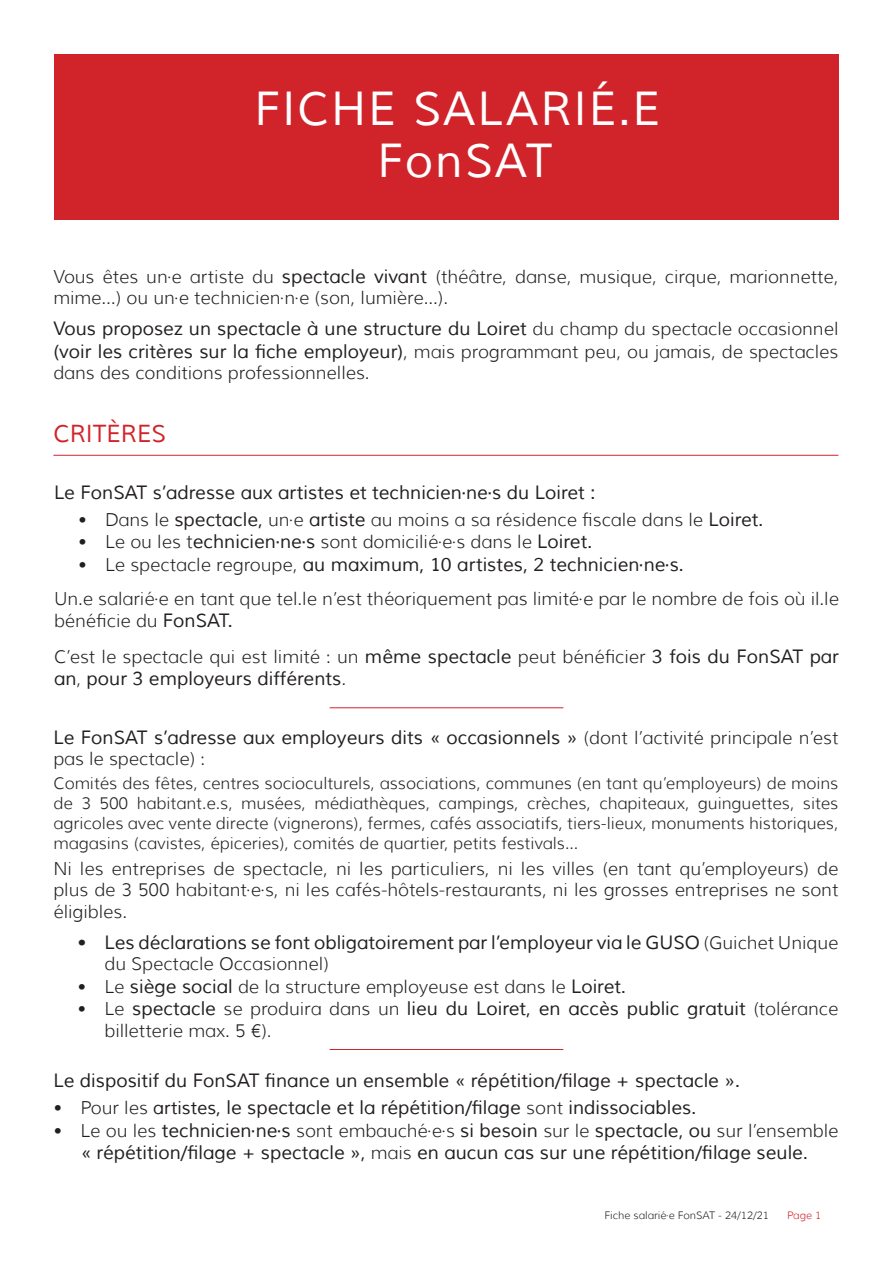
<style>
.page{position:relative;width:893px;height:1263px;background:#fff}
.page>*{position:absolute;margin:0;border:0;box-sizing:border-box;transform-origin:0 0}
.t1{font:46.5px "Muli";letter-spacing:.04em;color:#fff}
.t2{font:24px "Muli";color:#d1232a}
.t3{font:18.75px "Muli";color:#231f20}
.t4{font:300 18px/21.6px "Muli";color:#231f20}
.t5{font:300 16.5px/19.8px "Muli";color:#231f20;text-align:justify}
.t6{font:300 10.5px "Muli";color:#231f20}
.t7{font:300 10.5px "Muli";color:#d1232a}
.s1{font-weight:400;font-size:18.75px}
.s2{font-weight:300;font-size:18px}
.s3{font-weight:400}
.s4{font-size:18.75px}
.s5{font-size:18px}
</style>
<div class="page">
<div style="left:54px;top:54px;width:785px;height:165px;background:#d1232a"></div>
<hr style="left:330px;top:707px;width:233px;height:1px;background:#d1232a">
<hr style="left:330px;top:1049px;width:233px;height:1px;background:#d1232a">
<hr style="left:53px;top:455px;width:785px;height:1px;background:#d1232a">
<p class="t1" style="left:254px;top:80px;width:407px">FICHE SALARIÉ.E</p>
<p class="t1" style="left:378px;top:133px;width:176px">FonSAT</p>
<p class="t4" style="left:53px;top:266px;width:786px">Vous êtes un·e artiste du <span class="s1">spectacle vivant</span> (théâtre, danse, musique, cirque, marionnette, mime…) ou un·e technicien·n·e (son, lumière...).</p>
<p class="t3" style="left:53px;top:317px;width:786px">Vous proposez un spectacle à une structure du Loiret <span class="s2">du champ du spectacle occasionnel</span></p>
<p class="t4" style="left:53px;top:341px;width:786px"><span class="s1">(voir les critères sur la fiche employeur)</span>, mais programmant peu, ou jamais, de spectacles dans des conditions professionnelles.</p>
<p class="t2" style="left:53px;top:419px;width:114px">CRITÈRES</p>
<p class="t3" style="left:54px;top:481px;width:543px">Le FonSAT s’adresse aux artistes et technicien·ne·s du Loiret :</p>
<p class="t4" style="left:78px;top:508px;width:687px">• Dans le <span class="s1">spectacle</span><span class="s3">,</span> un·e <span class="s1">artiste</span> au moins a sa résidence fiscale dans le <span class="s1">Loiret</span><span class="s3">.</span></p>
<p class="t4" style="left:78px;top:531px;width:516px">• Le ou les <span class="s4">t</span><span class="s1">echnicien·ne·s</span> sont domicilié·e·s dans le <span class="s1">Loiret</span><span class="s3">.</span></p>
<p class="t3" style="left:78px;top:553px;width:607px"><span class="s2">• Le spectacle regroupe,</span> au maximum, 10 artistes, 2 technicien·ne·s.</p>
<p class="t4" style="left:54px;top:587px;width:786px;line-height:22.5px">Un.e salarié·e en tant que tel.le n’est théoriquement pas limité·e par le nombre de fois où il.le bénéficie du <span class="s1">FonSAT.</span></p>
<p class="t4" style="left:54px;top:646px;width:786px">C’est le spectacle qui est limité : un <span class="s1">même spectacle</span> peut bénéficier <span class="s1">3 fois du FonSAT par</span></p>
<p class="t3" style="left:54px;top:667px;width:294px">an<span class="s2">,</span> pour 3 employeurs différents<span class="s2">.</span></p>
<p class="t3" style="left:53px;top:726px;width:786px">Le FonSAT s’adresse aux employeurs dits « occasionnels » <span class="s2">(dont l’activité principale n’est</span></p>
<p class="t4" style="left:53px;top:748px;width:153px">pas le spectacle) :</p>
<p class="t5" style="left:53px;top:773px;width:786px">Comités des fêtes, centres socioculturels, associations, communes (en tant qu’employeurs) de moins de 3 500 habitant.e.s, musées, médiathèques, campings, crèches, chapiteaux, guinguettes, sites agricoles avec vente directe (vignerons), fermes, cafés associatifs, tiers-lieux, monuments historiques, magasins (cavistes, épiceries), comités de quartier, petits festivals…</p>
<p class="t4" style="left:53px;top:857px;width:786px;text-align:justify">Ni les entreprises de spectacle, ni les particuliers, ni les villes (en tant qu’employeurs) de plus de 3 500 habitant·e·s, ni les cafés-hôtels-restaurants, ni les grosses entreprises ne sont éligibles.</p>
<p class="t3" style="left:77px;top:931px;width:762px">• Les déclarations se font obligatoirement par l’employeur via le GUSO <span class="s2">(Guichet Unique</span></p>
<p class="t4" style="left:104px;top:953px;width:226px">du Spectacle Occasionnel)</p>
<p class="t4" style="left:77px;top:976px;width:550px">• Le <span class="s1">siège social</span> de la structure employeuse est dans le <span class="s1">Loiret</span><span class="s3">.</span></p>
<p class="t3" style="left:77px;top:997px;width:762px"><span class="s2">• Le</span> spectacle <span class="s2">se produira dans un</span> lieu du Loiret<span class="s5">,</span> en accès public gratuit <span class="s2">(tolérance</span></p>
<p class="t4" style="left:104px;top:1020px;width:169px">billetterie max. 5 €).</p>
<p class="t3" style="left:53px;top:1069px;width:688px">Le dispositif du FonSAT finance un ensemble « répétition/filage + spectacle ».</p>
<p class="t3" style="left:53px;top:1096px;width:644px"><span class="s2">• Pour les</span> <span class="s5">artistes,</span> le spectacle et la répétition/filage <span class="s2">sont</span> indissociables<span class="s5">.</span></p>
<p class="t4" style="left:53px;top:1119px;width:786px">• Le ou les <span class="s1">technicien·ne·s</span> sont embauché·e·s <span class="s1">si besoin</span> sur le <span class="s1">spectacle</span><span class="s3">,</span> <span class="s1">ou</span> sur l’ensemble</p>
<p class="t3" style="left:80px;top:1141px;width:729px">« répétition/filage + spectacle »<span class="s5">,</span> <span class="s2">mais</span> en aucun cas sur une répétition/filage seule<span class="s5">.</span></p>
<p class="t6" style="left:604px;top:1209px;width:166px">Fiche salarié·e FonSAT - 24/12/21</p>
<p class="t7" style="left:787px;top:1209px;width:36px">Page 1</p>
</div>
